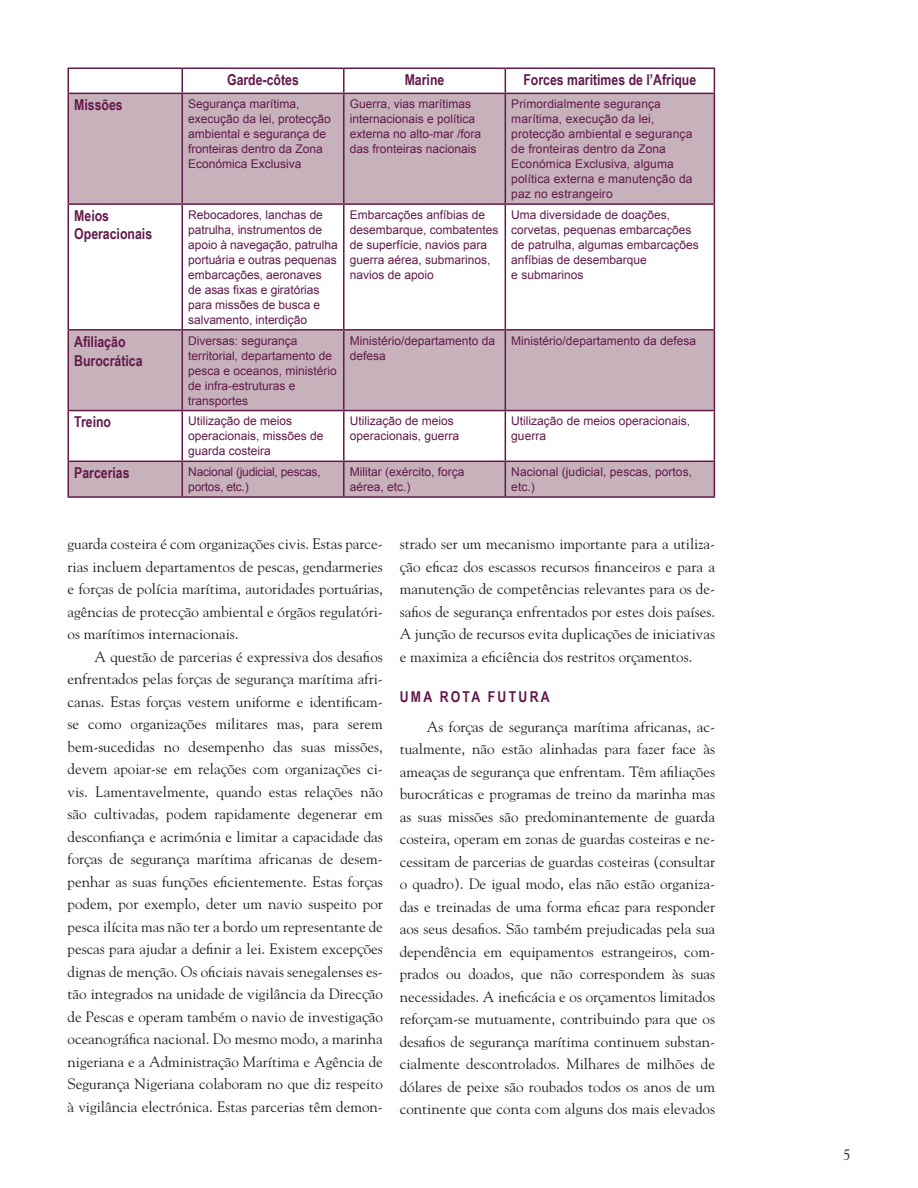
<style>
.page{position:relative;width:918px;height:1188px;background:#fff}
.page>*{position:absolute;margin:0;border:0;box-sizing:border-box;transform-origin:0 0}
.P_BodyText{font:15px/22.5px "Goudy Std";color:#231f20;text-align:justify}
.Brief_Subtitle{font:700 15px/18px "Arial Narrow";color:#62194b}
.Brief_Subtitle-2{font:700 15px "Arial Narrow";letter-spacing:.15em;color:#62194b}
.t1{font:12px/15px "Arial";color:#62194b}
.t2{font:12px/15px "Arial";letter-spacing:-.02em;color:#62194b}
</style>
<div class="page">
<svg style="left:69px;top:94px;width:645px;height:402px;fill:#c7b1bb"></svg>
<hr style="left:68px;top:68px;width:114px;height:1px;background:#62194b">
<svg style="left:68px;top:69px;width:1px;height:24px"></svg>
<hr style="left:68px;top:93px;width:114px;height:1px;background:#62194b">
<hr style="left:68px;top:94px;width:1px;height:109px;background:#62194b">
<hr style="left:68px;top:203px;width:114px;height:2px;background:#62194b">
<hr style="left:68px;top:205px;width:1px;height:124px;background:#62194b">
<hr style="left:68px;top:329px;width:114px;height:2px;background:#62194b">
<hr style="left:68px;top:331px;width:1px;height:79px;background:#62194b">
<hr style="left:68px;top:410px;width:114px;height:1px;background:#62194b">
<hr style="left:68px;top:411px;width:1px;height:50px;background:#62194b">
<hr style="left:68px;top:461px;width:114px;height:1px;background:#62194b">
<hr style="left:68px;top:462px;width:1px;height:34px;background:#62194b">
<hr style="left:68px;top:496px;width:114px;height:2px;background:#62194b">
<hr style="left:182px;top:68px;width:162px;height:1px;background:#62194b">
<svg style="left:182px;top:69px;width:1px;height:24px"></svg>
<hr style="left:182px;top:93px;width:162px;height:1px;background:#62194b">
<hr style="left:182px;top:94px;width:1px;height:109px;background:#62194b">
<hr style="left:182px;top:203px;width:162px;height:2px;background:#62194b">
<hr style="left:182px;top:205px;width:1px;height:124px;background:#62194b">
<hr style="left:182px;top:329px;width:162px;height:2px;background:#62194b">
<hr style="left:182px;top:331px;width:1px;height:79px;background:#62194b">
<hr style="left:182px;top:410px;width:162px;height:1px;background:#62194b">
<hr style="left:182px;top:411px;width:1px;height:50px;background:#62194b">
<hr style="left:182px;top:461px;width:162px;height:1px;background:#62194b">
<hr style="left:182px;top:462px;width:1px;height:34px;background:#62194b">
<hr style="left:182px;top:496px;width:162px;height:2px;background:#62194b">
<hr style="left:344px;top:68px;width:161px;height:1px;background:#62194b">
<hr style="left:343px;top:69px;width:2px;height:24px;background:#62194b">
<hr style="left:344px;top:93px;width:161px;height:1px;background:#62194b">
<hr style="left:343px;top:94px;width:2px;height:109px;background:#62194b">
<hr style="left:344px;top:203px;width:161px;height:2px;background:#62194b">
<hr style="left:343px;top:205px;width:2px;height:124px;background:#62194b">
<hr style="left:344px;top:329px;width:161px;height:2px;background:#62194b">
<hr style="left:343px;top:331px;width:2px;height:79px;background:#62194b">
<hr style="left:344px;top:410px;width:161px;height:1px;background:#62194b">
<hr style="left:343px;top:411px;width:2px;height:50px;background:#62194b">
<hr style="left:344px;top:461px;width:161px;height:1px;background:#62194b">
<hr style="left:343px;top:462px;width:2px;height:34px;background:#62194b">
<hr style="left:344px;top:496px;width:161px;height:2px;background:#62194b">
<hr style="left:505px;top:68px;width:210px;height:1px;background:#62194b">
<svg style="left:505px;top:69px;width:1px;height:24px"></svg>
<svg style="left:714px;top:69px;width:1px;height:24px"></svg>
<hr style="left:505px;top:93px;width:210px;height:1px;background:#62194b">
<hr style="left:505px;top:94px;width:1px;height:109px;background:#62194b">
<hr style="left:714px;top:94px;width:1px;height:109px;background:#62194b">
<hr style="left:505px;top:203px;width:210px;height:2px;background:#62194b">
<hr style="left:505px;top:205px;width:1px;height:124px;background:#62194b">
<hr style="left:714px;top:205px;width:1px;height:124px;background:#62194b">
<hr style="left:505px;top:329px;width:210px;height:2px;background:#62194b">
<hr style="left:505px;top:331px;width:1px;height:79px;background:#62194b">
<hr style="left:714px;top:331px;width:1px;height:79px;background:#62194b">
<hr style="left:505px;top:410px;width:210px;height:1px;background:#62194b">
<hr style="left:505px;top:411px;width:1px;height:50px;background:#62194b">
<hr style="left:714px;top:411px;width:1px;height:50px;background:#62194b">
<hr style="left:505px;top:461px;width:210px;height:1px;background:#62194b">
<hr style="left:505px;top:462px;width:1px;height:34px;background:#62194b">
<hr style="left:714px;top:462px;width:1px;height:34px;background:#62194b">
<hr style="left:505px;top:496px;width:210px;height:2px;background:#62194b">
<p class="Brief_Subtitle" style="left:227px;top:70px;width:73px">Garde-côtes</p>
<p class="Brief_Subtitle" style="left:405px;top:70px;width:41px">Marine</p>
<p class="Brief_Subtitle" style="left:523px;top:70px;width:174px">Forces maritimes de l’Afrique</p>
<p class="Brief_Subtitle" style="left:74px;top:95px;width:50px">Missões</p>
<p class="t1" style="left:188px;top:97px;width:144px">Segurança marítima, execução da lei, protecção ambiental e segurança de fronteiras dentro da Zona<br>Económica Exclusiva</p>
<p class="t1" style="left:350px;top:97px;width:133px">Guerra, vias marítimas internacionais e política externa no alto-mar /fora das fronteiras nacionais</p>
<p class="t1" style="left:511px;top:97px;width:183px">Primordialmente segurança marítima, execução da lei, protecção ambiental e segurança de fronteiras dentro da Zona<br>Económica Exclusiva, alguma política externa e manutenção da paz no estrangeiro</p>
<p class="Brief_Subtitle" style="left:74px;top:206px;width:79px">Meios<br>Operacionais</p>
<p class="t1" style="left:188px;top:207px;width:151px">Rebocadores, lanchas de patrulha, instrumentos de apoio à navegação, patrulha portuária e outras pequenas embarcações, aeronaves de asas fixas e giratórias para missões de busca e salvamento, interdição</p>
<p class="t1" style="left:350px;top:207px;width:150px">Embarcações anfíbias de desembarque, combatentes de superfície, navios para guerra aérea, submarinos, navios de apoio</p>
<p class="t1" style="left:511px;top:207px;width:189px">Uma diversidade de doações, corvetas, pequenas embarcações de patrulha, algumas embarcações anfíbias de desembarque<br>e submarinos</p>
<p class="Brief_Subtitle" style="left:74px;top:331px;width:70px;line-height:19.5px">Afiliação<br>Burocrática</p>
<p class="t1" style="left:188px;top:333px;width:150px">Diversas: segurança territorial, departamento de pesca e oceanos, ministério de infra-estruturas e transportes</p>
<p class="t1" style="left:350px;top:333px;width:147px">Ministério/departamento da defesa</p>
<p class="t1" style="left:511px;top:333px;width:186px">Ministério/departamento da defesa</p>
<p class="Brief_Subtitle" style="left:74px;top:412px;width:38px">Treino</p>
<p class="t1" style="left:188px;top:414px;width:137px">Utilização de meios operacionais, missões de guarda costeira</p>
<p class="t1" style="left:350px;top:414px;width:111px">Utilização de meios operacionais, guerra</p>
<p class="t1" style="left:511px;top:414px;width:180px">Utilização de meios operacionais, guerra</p>
<p class="Brief_Subtitle" style="left:74px;top:463px;width:57px">Parcerias</p>
<p class="t2" style="left:188px;top:464px;width:134px">Nacional (judicial, pescas, portos, etc.)</p>
<p class="t1" style="left:350px;top:464px;width:116px">Militar (exército, força aérea, etc.)</p>
<p class="t1" style="left:511px;top:464px;width:182px">Nacional (judicial, pescas, portos, etc.)</p>
<p class="P_BodyText" style="left:68px;top:533px;width:317px">guarda costeira é com organizações civis. Estas parce&shy;rias incluem departamentos de pescas, gendarmeries e forças de polícia marítima, autoridades portuárias, agências de protecção ambiental e órgãos regulatóri&shy;os marítimos internacionais.</p>
<p class="P_BodyText" style="left:68px;top:645px;width:317px;text-indent:27px">A questão de parcerias é expressiva dos desafios enfrentados pelas forças de segurança marítima afri&shy;canas. Estas forças vestem uniforme e identificam&shy;se como organizações militares mas, para serem bem-sucedidas no desempenho das suas missões, devem apoiar-se em relações com organizações ci&shy;vis. Lamentavelmente, quando estas relações não são cultivadas, podem rapidamente degenerar em desconfiança e acrimónia e limitar a capacidade das forças de segurança marítima africanas de desem&shy;penhar as suas funções eficientemente. Estas forças podem, por exemplo, deter um navio suspeito por pesca ilícita mas não ter a bordo um representante de pescas para ajudar a definir a lei. Existem excepções dignas de menção. Os oficiais navais senegalenses es&shy;tão integrados na unidade de vigilância da Direcção de Pescas e operam também o navio de investigação oceanográfica nacional. Do mesmo modo, a marinha nigeriana e a Administração Marítima e Agência de Segurança Nigeriana colaboram no que diz respeito à vigilância electrónica. Estas parcerias têm demon-</p>
<p class="P_BodyText" style="left:400px;top:533px;width:317px">strado ser um mecanismo importante para a utiliza&shy;ção eficaz dos escassos recursos financeiros e para a manutenção de competências relevantes para os de&shy;safios de segurança enfrentados por estes dois países.<br>A junção de recursos evita duplicações de iniciativas e maximiza a eficiência dos restritos orçamentos.</p>
<p class="Brief_Subtitle-2" style="left:400px;top:686px;width:151px">UMA ROTA FUTURA</p>
<p class="P_BodyText" style="left:400px;top:715px;width:317px;text-indent:27px">As forças de segurança marítima africanas, ac&shy;tualmente, não estão alinhadas para fazer face às ameaças de segurança que enfrentam. Têm afiliações burocráticas e programas de treino da marinha mas as suas missões são predominantemente de guarda costeira, operam em zonas de guardas costeiras e ne&shy;cessitam de parcerias de guardas costeiras (consultar o quadro). De igual modo, elas não estão organiza&shy;das e treinadas de uma forma eficaz para responder aos seus desafios. São também prejudicadas pela sua dependência em equipamentos estrangeiros, com&shy;prados ou doados, que não correspondem às suas necessidades. A ineficácia e os orçamentos limitados reforçam-se mutuamente, contribuindo para que os desafios de segurança marítima continuem substan&shy;cialmente descontrolados. Milhares de milhões de dólares de peixe são roubados todos os anos de um continente que conta com alguns dos mais elevados</p>
<p class="P_BodyText" style="left:843px;top:1144px;width:9px">5</p>
</div>
